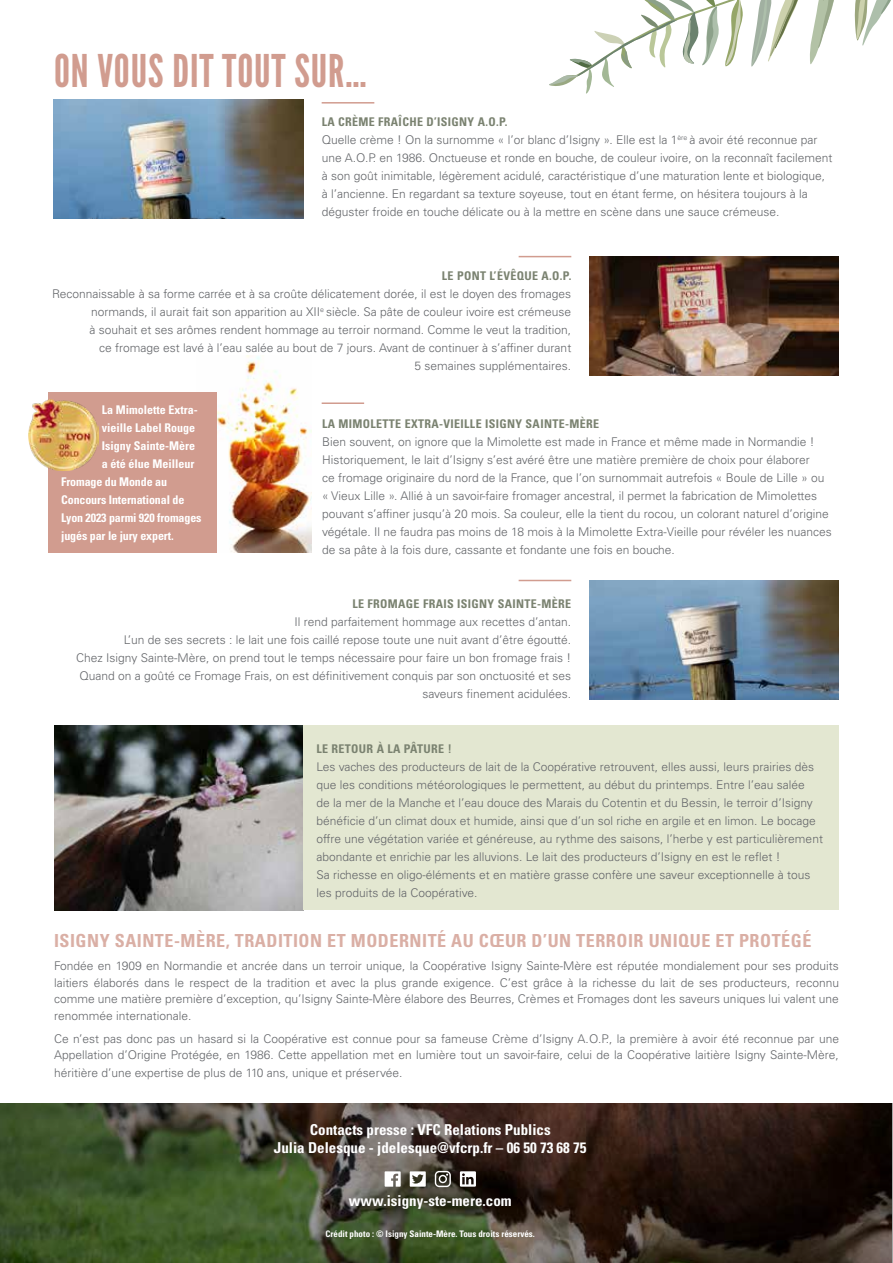
<style>
.page{position:relative;width:893px;height:1263px;background:#fff}
.page>*{position:absolute;margin:0;border:0;box-sizing:border-box;transform-origin:0 0}
.t1{font:45px "League Gothic";letter-spacing:.02em;color:#d19c8f}
.t2{font:700 condensed 18px "Univers LT Std";letter-spacing:.03em;color:#daafa5}
.t3{font:700 condensed 15px/18px "Univers LT Std";color:#fff;text-align:center}
.t4{font:300 12px/18px "Univers LT Std";color:#64666a}
.t5{font:700 condensed 12px "Univers LT Std";letter-spacing:-.01em;color:#fff}
.t6{font:700 condensed 12px "Univers LT Std";letter-spacing:.03em;color:#7a8270}
.t7{font:700 condensed 9px "Univers LT Std";color:#fff}
.s1{font-weight:700;font-stretch:condensed;color:#7a8270}
</style>
<div class="page">
<img style="left:217px;top:355px;width:94px;height:198px">
<svg style="left:0;top:1103px;width:893px;height:160px;background:#393925"></svg>
<svg style="left:435px;top:1171px;width:16px;height:16px"></svg>
<svg style="left:385px;top:1171px;width:16px;height:16px"></svg>
<svg style="left:410px;top:1171px;width:16px;height:16px"></svg>
<svg style="left:460px;top:1171px;width:16px;height:16px"></svg>
<img style="left:54px;top:99px;width:249px;height:119px">
<img style="left:589px;top:256px;width:250px;height:119px">
<img style="left:589px;top:581px;width:250px;height:119px">
<img style="left:54px;top:725px;width:250px;height:185px">
<hr style="left:519px;top:256px;width:52px;height:1px;background:#d19c8f">
<hr style="left:322px;top:102px;width:52px;height:2px;background:#d19c8f">
<hr style="left:322px;top:402px;width:42px;height:2px;background:#d19c8f">
<hr style="left:519px;top:580px;width:52px;height:1px;background:#d19c8f">
<div style="left:304px;top:725px;width:535px;height:185px;background:#e3e7d1"></div>
<svg style="left:549px;top:0;width:342px;height:94px"></svg>
<div style="left:48px;top:392px;width:169px;height:161px;background:#d19c8f"></div>
<img style="left:29px;top:400px;width:70px;height:70px">
<h1 class="t1" style="left:54px;top:44px;width:314px">ON VOUS DIT TOUT SUR…</h1>
<p class="t4" style="left:322px;top:113px;width:512px"><span class="s1">LA CRÈME FRAÎCHE D’ISIGNY A.O.P.<br></span>Quelle crème ! On la surnomme « l’or blanc d’Isigny ». Elle est la 1<sup>ère</sup> à avoir été reconnue par une A.O.P. en 1986. Onctueuse et ronde en bouche, de couleur ivoire, on la reconnaît facilement à son goût inimitable, légèrement acidulé, caractéristique d’une maturation lente et biologique, à l’ancienne. En regardant sa texture soyeuse, tout en étant ferme, on hésitera toujours à la déguster froide en touche délicate ou à la mettre en scène dans une sauce crémeuse.</p>
<p class="t6" style="left:442px;top:269px;width:131px">LE PONT L’ÉVÊQUE A.O.P.</p>
<p class="t4" style="left:52px;top:285px;width:521px;text-align:right">Reconnaissable à sa forme carrée et à sa croûte délicatement dorée, il est le doyen des fromages normands, il aurait fait son apparition au XII<sup>e</sup> siècle. Sa pâte de couleur ivoire est crémeuse<br>à souhait et ses arômes rendent hommage au terroir normand. Comme le veut la tradition,<br>ce fromage est lavé à l’eau salée au bout de 7 jours. Avant de continuer à s’affiner durant<br>5 semaines supplémentaires.</p>
<p class="t5" style="left:102px;top:402px;width:97px">La Mimolette Extra-</p>
<p class="t5" style="left:102px;top:420px;width:95px">vieille Label Rouge</p>
<p class="t5" style="left:102px;top:438px;width:95px">Isigny Sainte-Mère</p>
<p class="t5" style="left:102px;top:456px;width:94px">a été élue Meilleur</p>
<p class="t5" style="left:61px;top:474px;width:107px">Fromage du Monde au</p>
<p class="t5" style="left:61px;top:492px;width:125px">Concours International de</p>
<p class="t5" style="left:61px;top:510px;width:142px">Lyon 2023 parmi 920 fromages</p>
<p class="t5" style="left:61px;top:528px;width:114px">jugés par le jury expert.</p>
<p class="t6" style="left:322px;top:416px;width:279px">LA MIMOLETTE EXTRA-VIEILLE ISIGNY SAINTE-MÈRE</p>
<p class="t4" style="left:322px;top:432px;width:511px">Bien souvent, on ignore que la Mimolette est made in France et même made in Normandie !<br>Historiquement, le lait d’Isigny s’est avéré être une matière première de choix pour élaborer<br>ce fromage originaire du nord de la France, que l’on surnommait autrefois « Boule de Lille » ou « Vieux Lille ». Allié à un savoir-faire fromager ancestral, il permet la fabrication de Mimolettes pouvant s’affiner jusqu’à 20 mois. Sa couleur, elle la tient du rocou, un colorant naturel d’origine végétale. Il ne faudra pas moins de 18 mois à la Mimolette Extra-Vieille pour révéler les nuances de sa pâte à la fois dure, cassante et fondante une fois en bouche.</p>
<p class="t6" style="left:352px;top:596px;width:220px">LE FROMAGE FRAIS ISIGNY SAINTE-MÈRE</p>
<p class="t4" style="left:76px;top:613px;width:497px;text-align:right">Il rend parfaitement hommage aux recettes d’antan.<br>L’un de ses secrets : le lait une fois caillé repose toute une nuit avant d’être égoutté.<br>Chez Isigny Sainte-Mère, on prend tout le temps nécessaire pour faire un bon fromage frais !<br>Quand on a goûté ce Fromage Frais, on est définitivement conquis par son onctuosité et ses saveurs finement acidulées.</p>
<p class="t6" style="left:316px;top:742px;width:137px">LE RETOUR À LA PÂTURE !</p>
<p class="t4" style="left:316px;top:758px;width:508px">Les vaches des producteurs de lait de la Coopérative retrouvent, elles aussi, leurs prairies dès que les conditions météorologiques le permettent, au début du printemps. Entre l’eau salée<br>de la mer de la Manche et l’eau douce des Marais du Cotentin et du Bessin, le terroir d’Isigny bénéficie d’un climat doux et humide, ainsi que d’un sol riche en argile et en limon. Le bocage offre une végétation variée et généreuse, au rythme des saisons, l’herbe y est particulièrement abondante et enrichie par les alluvions. Le lait des producteurs d’Isigny en est le reflet !<br>Sa richesse en oligo-éléments et en matière grasse confère une saveur exceptionnelle à tous les produits de la Coopérative.</p>
<h2 class="t2" style="left:54px;top:929px;width:759px">ISIGNY SAINTE-MÈRE, TRADITION ET MODERNITÉ AU CŒUR D’UN TERROIR UNIQUE ET PROTÉGÉ</h2>
<p class="t4" style="left:54px;top:958px;width:786px;line-height:16.5px;text-align:justify">Fondée en 1909 en Normandie et ancrée dans un terroir unique, la Coopérative Isigny Sainte-Mère est réputée mondialement pour ses produits laitiers élaborés dans le respect de la tradition et avec la plus grande exigence. C’est grâce à la richesse du lait de ses producteurs, reconnu comme une matière première d’exception, qu’Isigny Sainte-Mère élabore des Beurres, Crèmes et Fromages dont les saveurs uniques lui valent une renommée internationale.</p>
<p class="t4" style="left:54px;top:1030px;width:786px;line-height:16.5px">Ce n’est pas donc pas un hasard si la Coopérative est connue pour sa fameuse Crème d’Isigny A.O.P., la première à avoir été reconnue par une<br>Appellation d’Origine Protégée, en 1986. Cette appellation met en lumière tout un savoir-faire, celui de la Coopérative laitière Isigny Sainte-Mère,</p>
<p class="t4" style="left:54px;top:1064px;width:350px">héritière d’une expertise de plus de 110 ans, unique et préservée.</p>
<p class="t3" style="left:274px;top:1120px;width:314px">Contacts presse : VFC Relations Publics<br>Julia Delesque - jdelesque@vfcrp.fr – 06 50 73 68 75</p>
<p class="t3" style="left:349px;top:1191px;width:164px">www.isigny-ste-mere.com</p>
<p class="t7" style="left:326px;top:1228px;width:211px">Crédit photo : © Isigny Sainte-Mère. Tous droits réservés.</p>
</div>
